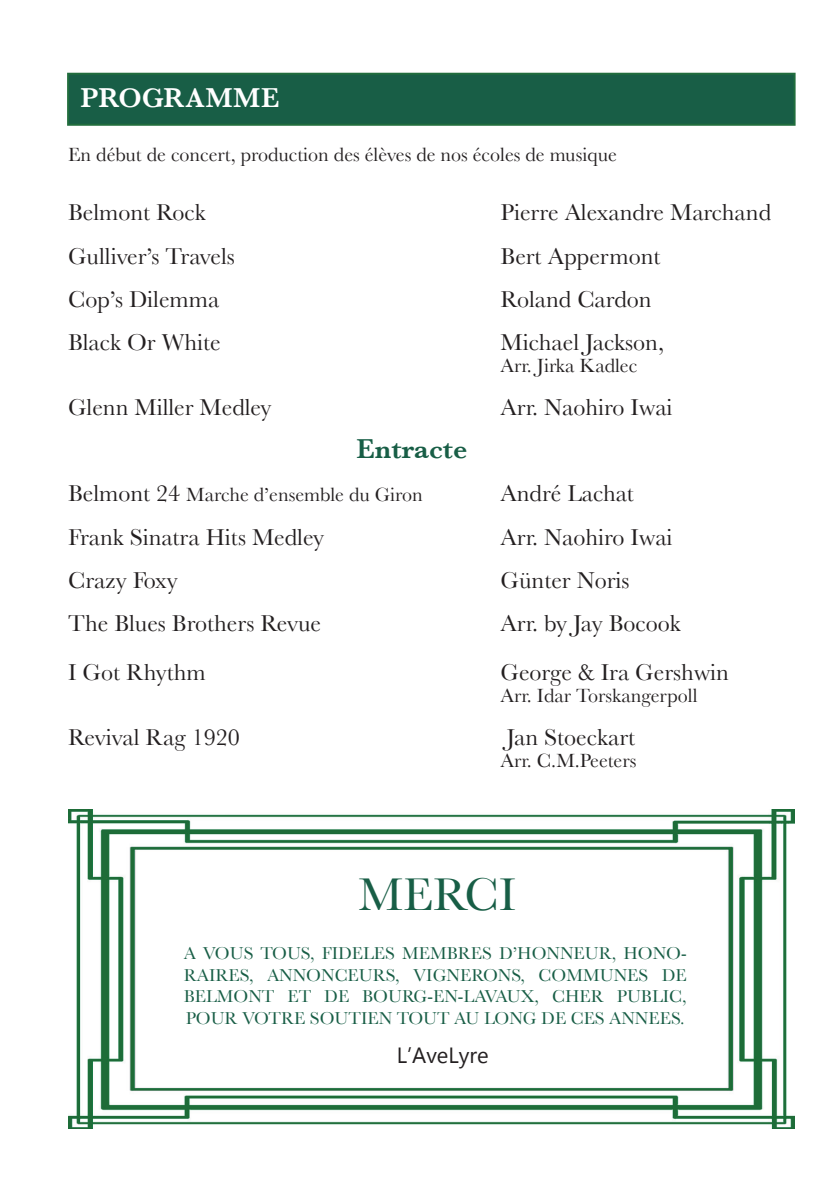
<style>
.page{position:relative;width:840px;height:1191px;background:#fff}
.page>*{position:absolute;margin:0;border:0;box-sizing:border-box;transform-origin:0 0}
.t1{font:48px "Baskerville";color:#185e46}
.t2{font:600 28px "Baskerville";letter-spacing:.01em;color:#fff}
.t3{font:600 28px "Baskerville";color:#185e46}
.t4{font:24px "Baskerville";color:#231f20}
.t5{font:22px "Myanmar Text";color:#231f20}
.t6{font:20px "Baskerville";color:#231f20}
.t7{font:18px/21.6px "Baskerville";color:#185e46;text-align:justify}
.s1{font-size:24px}
</style>
<div class="page">
<div style="left:68px;top:74px;width:726px;height:51px;background:#185e46"></div>
<div style="left:67px;top:73px;width:728px;height:53px;border:2px solid #216d3d"></div>
<img style="left:68px;top:810px;width:726px;height:318px">
<p class="t2" style="left:80px;top:81px;width:200px">PROGRAMME</p>
<p class="t6" style="left:68px;top:143px;width:550px">En début de concert, production des élèves de nos écoles de musique</p>
<p class="t4" style="left:68px;top:198px;width:139px">Belmont Rock</p>
<p class="t4" style="left:500px;top:198px;width:272px">Pierre Alexandre Marchand</p>
<p class="t4" style="left:68px;top:242px;width:168px">Gulliver’s Travels</p>
<p class="t4" style="left:500px;top:242px;width:161px">Bert Appermont</p>
<p class="t4" style="left:68px;top:285px;width:153px">Cop’s Dilemma</p>
<p class="t4" style="left:500px;top:285px;width:152px">Roland Cardon</p>
<p class="t4" style="left:68px;top:328px;width:154px">Black Or White</p>
<p class="t4" style="left:500px;top:328px;width:165px">Michael Jackson,</p>
<p class="t6" style="left:500px;top:353px;width:138px">Arr. Jirka Kadlec</p>
<p class="t4" style="left:68px;top:393px;width:205px">Glenn Miller Medley</p>
<p class="t4" style="left:500px;top:393px;width:173px">Arr. Naohiro Iwai</p>
<p class="t3" style="left:356px;top:432px;width:112px">Entracte</p>
<p class="t6" style="left:68px;top:483px;width:356px"><span class="s1">Belmont 24</span> Marche d’ensemble du Giron</p>
<p class="t4" style="left:500px;top:479px;width:135px">André Lachat</p>
<p class="t4" style="left:68px;top:522px;width:257px">Frank Sinatra Hits Medley</p>
<p class="t4" style="left:500px;top:522px;width:173px">Arr. Naohiro Iwai</p>
<p class="t4" style="left:68px;top:566px;width:111px">Crazy Foxy</p>
<p class="t4" style="left:500px;top:566px;width:130px">Günter Noris</p>
<p class="t4" style="left:68px;top:609px;width:254px">The Blues Brothers Revue</p>
<p class="t4" style="left:500px;top:609px;width:182px">Arr. by Jay Bocook</p>
<p class="t4" style="left:68px;top:658px;width:139px">I Got Rhythm</p>
<p class="t4" style="left:500px;top:658px;width:230px">George &amp; Ira Gershwin</p>
<p class="t6" style="left:500px;top:683px;width:198px">Arr. Idar Torskangerpoll</p>
<p class="t4" style="left:68px;top:723px;width:173px">Revival Rag 1920</p>
<p class="t4" style="left:506px;top:723px;width:130px">Jan Stoeckart</p>
<p class="t6" style="left:500px;top:748px;width:137px">Arr. C.M.Peeters</p>
<h1 class="t1" style="left:358px;top:866px;width:159px">MERCI</h1>
<p class="t7" style="left:183px;top:942px;width:504px">A VOUS TOUS, FIDELES MEMBRES D’HONNEUR, HONO-RAIRES, ANNONCEURS, VIGNERONS, COMMUNES DE BELMONT ET DE BOURG-EN-LAVAUX, CHER PUBLIC, POUR VOTRE SOUTIEN TOUT AU LONG DE CES ANNEES.</p>
<p class="t5" style="left:396px;top:1042px;width:93px">L’AveLyre</p>
</div>
